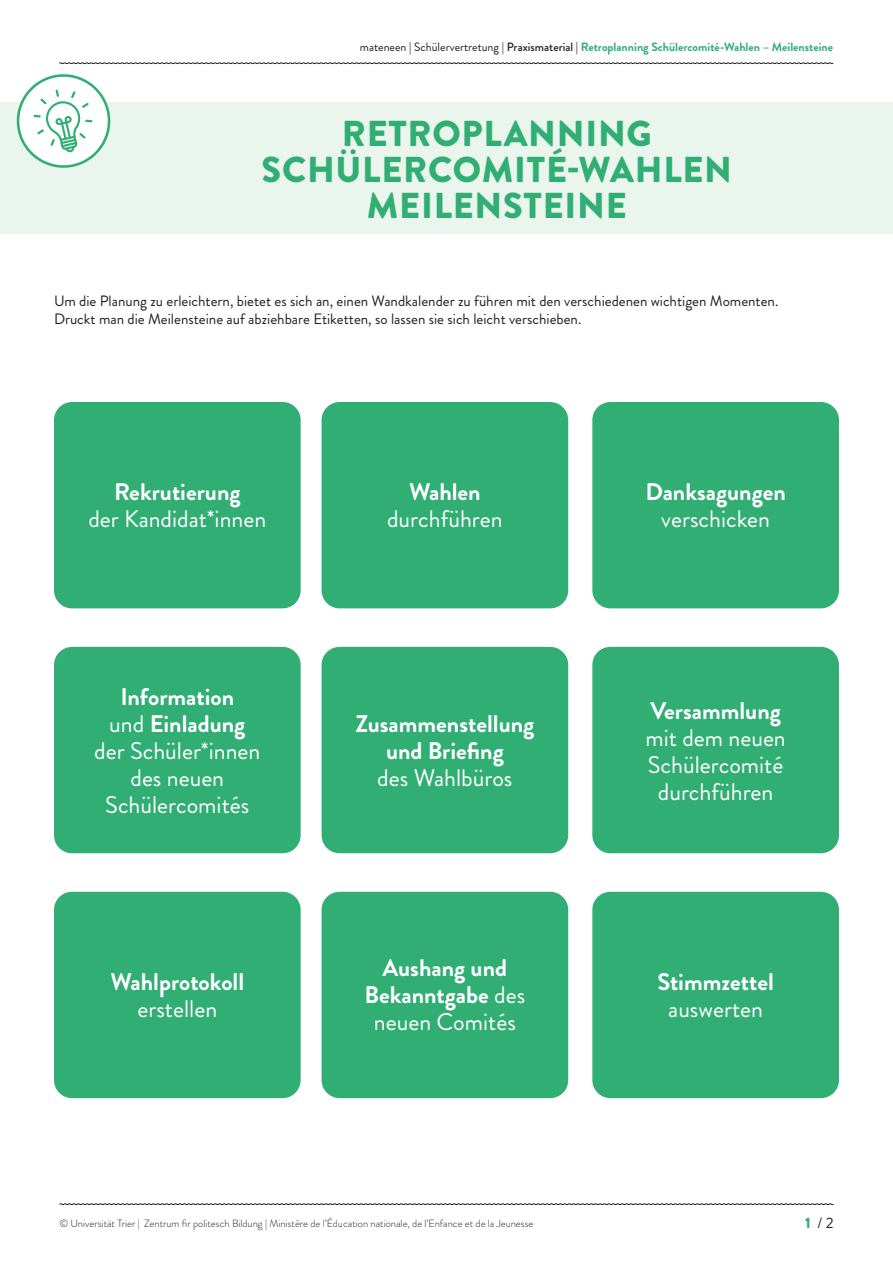
<style>
.page{position:relative;width:893px;height:1263px;background:#fff}
.page>*{position:absolute;margin:0;border:0;box-sizing:border-box;transform-origin:0 0}
.t1{font:900 36px/36px "Brandon Grotesque";letter-spacing:.02em;color:#30ae74;text-align:center}
.Intertitre{font:24px/27px "Brandon Grotesque";color:#fff;text-align:center}
.Intertitre-2{font:700 24px/27px "Brandon Grotesque";color:#fff;text-align:center}
.t2{font:15px/18px "Brandon Grotesque";color:#231f20}
.t3{font:700 12px "Brandon Grotesque";color:#30ae74}
.t4{font:300 10.5px "Brandon Grotesque";color:#231f20}
.s1{font-weight:400;color:#231f20}
.s2{font-weight:500;color:#231f20}
.s3{font-weight:700}
.s4{font-weight:400}
.s5{font-weight:900;color:#30ae74}
</style>
<div class="page">
<svg style="left:59px;top:1203px;width:775px;height:2px;background:#868384"></svg>
<svg style="left:59px;top:62px;width:775px;height:2px;background:#878586"></svg>
<div style="left:0;top:102px;width:893px;height:132px;background:#eaf5ed"></div>
<svg style="left:16px;top:74px;width:95px;height:94px"></svg>
<div style="left:54px;top:647px;width:247px;height:206px;background:#30ae74;border-radius:18px"></div>
<div style="left:322px;top:647px;width:246px;height:206px;background:#30ae74;border-radius:18px"></div>
<div style="left:592px;top:647px;width:247px;height:206px;background:#30ae74;border-radius:18px"></div>
<div style="left:54px;top:892px;width:247px;height:206px;background:#30ae74;border-radius:18px"></div>
<div style="left:322px;top:892px;width:246px;height:206px;background:#30ae74;border-radius:18px"></div>
<div style="left:592px;top:892px;width:247px;height:206px;background:#30ae74;border-radius:18px"></div>
<div style="left:54px;top:402px;width:247px;height:206px;background:#30ae74;border-radius:18px"></div>
<div style="left:322px;top:402px;width:246px;height:206px;background:#30ae74;border-radius:18px"></div>
<div style="left:592px;top:402px;width:247px;height:206px;background:#30ae74;border-radius:18px"></div>
<p class="t3" style="left:360px;top:39px;width:475px"><span class="s1">mateneen</span> <span class="s2">|</span> <span class="s1">Schülervertretung |</span> <span class="s2">Praxismaterial |</span> Retroplanning Schülercomité-Wahlen – Meilensteine</p>
<p class="t1" style="left:262px;top:116px;width:472px">RETROPLANNING<br>SCHÜLERCOMITÉ-WAHLEN<br>MEILENSTEINE</p>
<p class="t2" style="left:54px;top:292px;width:726px">Um die Planung zu erleichtern, bietet es sich an, einen Wandkalender zu führen mit den verschiedenen wichtigen Momenten.<br>Druckt man die Meilensteine auf abziehbare Etiketten, so lassen sie sich leicht verschieben.</p>
<p class="Intertitre" style="left:88px;top:479px;width:179px"><span class="s3">Rekrutierung<br></span>der Kandidat*innen</p>
<p class="Intertitre" style="left:387px;top:479px;width:117px"><span class="s3">Wahlen </span>durchführen</p>
<p class="Intertitre-2" style="left:645px;top:479px;width:142px">Danksagungen <span class="s4">verschicken</span></p>
<p class="Intertitre" style="left:94px;top:684px;width:168px"><span class="s3">Information<br></span>und <span class="s3">Einladung </span>der Schüler*innen des neuen<br>Schülercomités</p>
<p class="Intertitre-2" style="left:110px;top:968px;width:135px">Wahlprotokoll <span class="s4">erstellen</span></p>
<p class="Intertitre-2" style="left:355px;top:711px;width:180px">Zusammenstellung und Briefing<br><span class="s4">des Wahlbüros</span></p>
<p class="Intertitre-2" style="left:365px;top:955px;width:162px">Aushang und<br>Bekanntgabe <span class="s4">des neuen Comités</span></p>
<p class="Intertitre" style="left:645px;top:697px;width:142px"><span class="s3">Versammlung </span>mit dem neuen<br>Schülercomité durchführen</p>
<p class="Intertitre-2" style="left:657px;top:968px;width:118px">Stimmzettel <span class="s4">auswerten</span></p>
<p class="t4" style="left:60px;top:1216px;width:475px">© Universität Trier | Zentrum fir politesch Bildung | Ministère de l’Éducation nationale, de l’Enfance et de la Jeunesse</p>
<p class="t2" style="left:805px;top:1214px;width:30px"><span class="s5">1</span> / 2</p>
</div>
